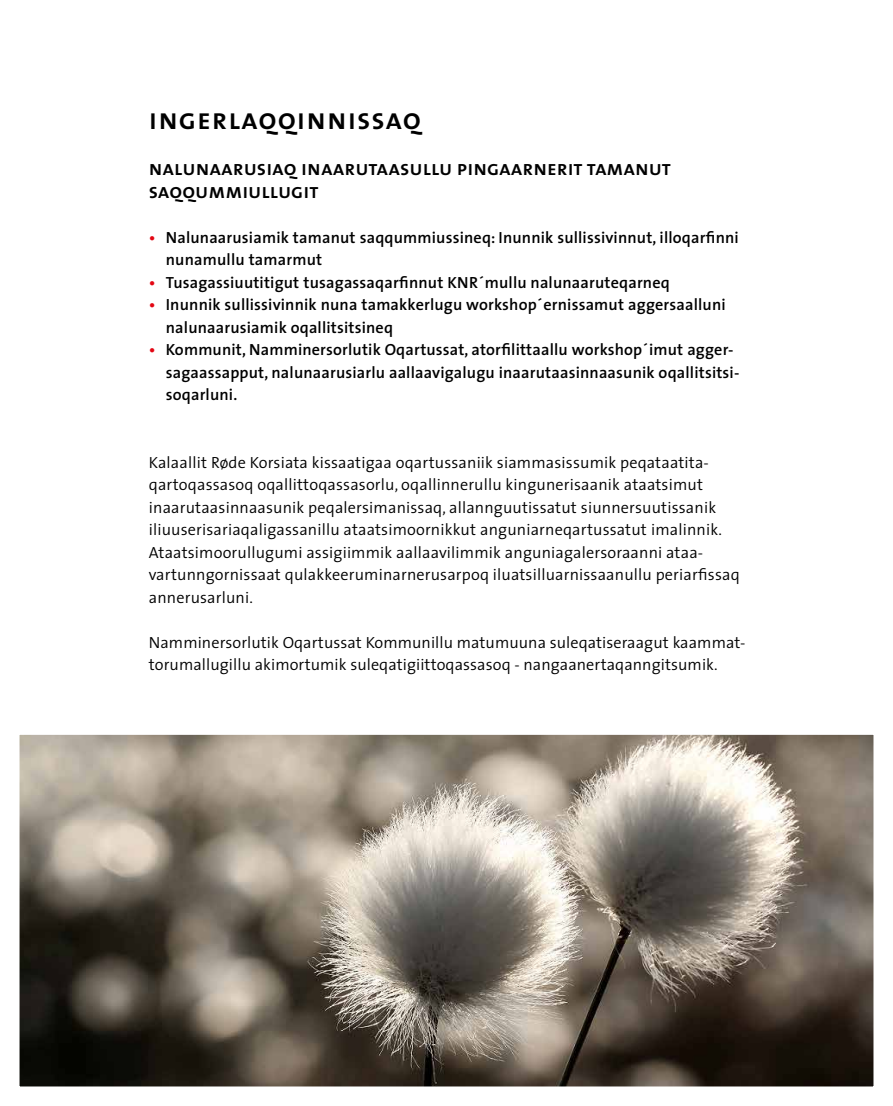
<style>
.page{position:relative;width:893px;height:1106px;background:#fff}
.page>*{position:absolute;margin:0;border:0;box-sizing:border-box;transform-origin:0 0}
.t1{font:30px "The Sans Semi Bold Caps";letter-spacing:.03em;color:#000}
.t2{font:21px/22.5px "The Sans Semi Bold Caps";color:#000}
.t3{font:300 16.2px/22.5px "The Sans";letter-spacing:.01em;color:#000}
.t4{font:600 16.2px/22.5px "The Sans";letter-spacing:.01em;color:#000}
.s1{color:#e30613}
</style>
<div class="page">
<svg style="left:19px;top:734px;width:855px;height:353px;background:#80786d"></svg>
<h1 class="t1" style="left:149px;top:94px;width:274px">ingerlaqqinnissaq</h1>
<p class="t2" style="left:149px;top:156px;width:524px">nalunaarusiaq inaarutaasullu pingaarnerit tamanut saqqummiullugit</p>
<p class="t4" style="left:166px;top:225px;width:574px;text-indent:-17px"><span class="s1">•</span> Nalunaarusiamik tamanut saqqummiussineq: Inunnik sullissivinnut, illoqarfinni nunamullu tamarmut</p>
<p class="t4" style="left:149px;top:270px;width:523px"><span class="s1">•</span> Tusagassiuutitigut tusagassaqarfinnut KNR´mullu nalunaaruteqarneq</p>
<p class="t4" style="left:166px;top:293px;width:561px;text-indent:-17px"><span class="s1">•</span> Inunnik sullissivinnik nuna tamakkerlugu workshop´ernissamut aggersaalluni nalunaarusiamik oqallitsitsineq</p>
<p class="t4" style="left:166px;top:338px;width:575px;text-indent:-17px"><span class="s1">•</span> Kommunit, Namminersorlutik Oqartussat, atorfilittaallu workshop´imut agger&shy;sagaassapput, nalunaarusiarlu aallaavigalugu inaarutaasinnaasunik oqallitsitsi&shy;soqarluni.</p>
<p class="t3" style="left:149px;top:450px;width:592px">Kalaallit Røde Korsiata kissaatigaa oqartussaniik siammasissumik peqataatita&shy;qartoqassasoq oqallittoqassasorlu, oqallinnerullu kingunerisaanik ataatsimut inaarutaasinnaasunik peqalersimanissaq, allannguutissatut siunnersuutissanik iliuuserisariaqaligassanillu ataatsimoornikkut anguniarneqartussatut imalinnik.<br>Ataatsimoorullugumi assigiimmik aallaavilimmik anguniagalersoraanni ataa&shy;vartunngornissaat qulakkeeruminarnerusarpoq iluatsilluarnissaanullu periarfissaq annerusarluni.</p>
<p class="t3" style="left:149px;top:630px;width:598px">Namminersorlutik Oqartussat Kommunillu matumuuna suleqatiseraagut kaammat&shy;torumallugillu akimortumik suleqatigiittoqassasoq - nangaanertaqanngitsumik.</p>
</div>
